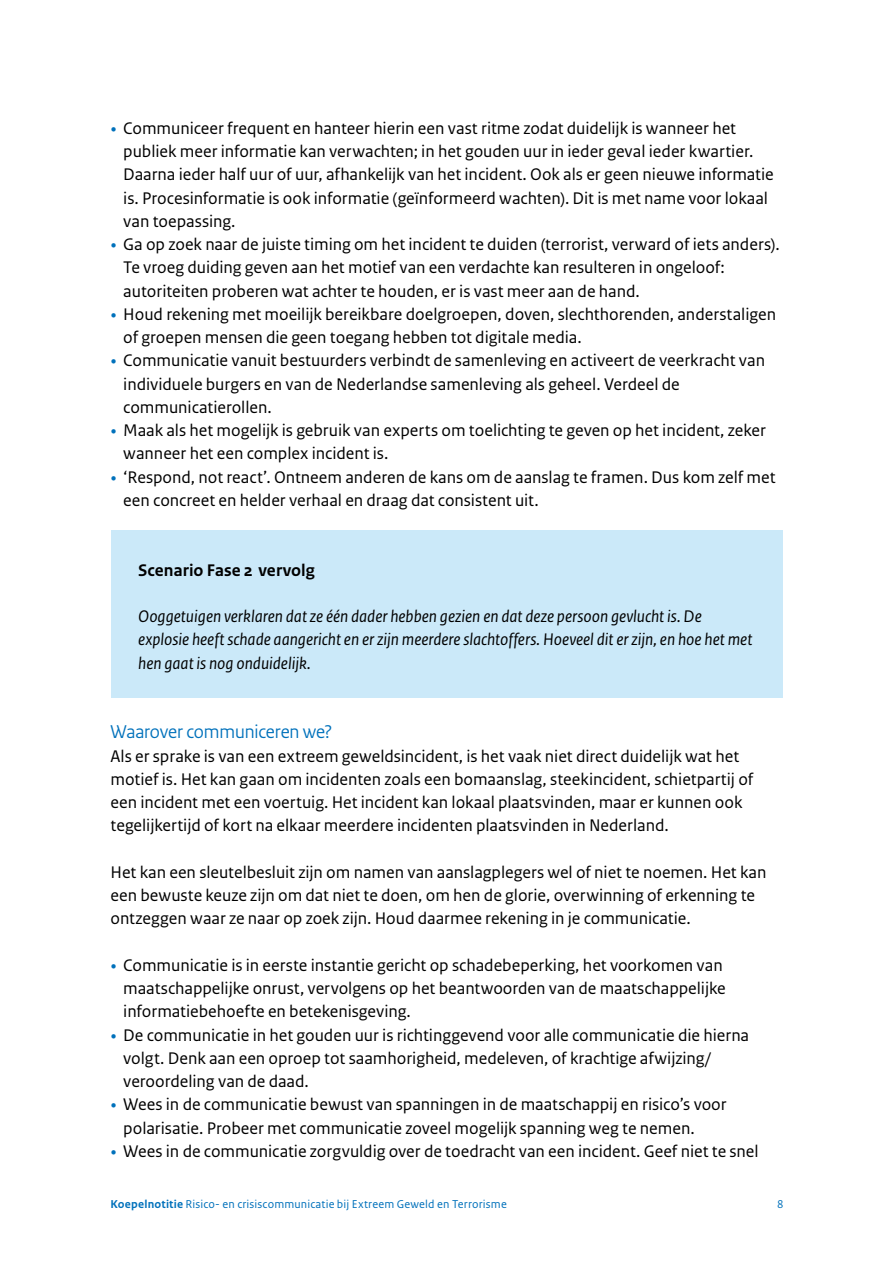
<style>
.page{position:relative;width:893px;height:1263px;background:#fff}
.page>*{position:absolute;margin:0;border:0;box-sizing:border-box;transform-origin:0 0}
.Koepelnotitie_-_H3{font:19.5px "Rijksoverheid Sans Heading";letter-spacing:-.005em;color:#0071bb}
.Koepelnotitie_-_P_brood{font:17.7px/23.2px "Rijksoverheid Sans Text";letter-spacing:-.005em;color:#000}
.Koeplnotitie_-_kader_-_P_brood{font:italic 17.7px/23.2px "Rijksoverheid Sans Text";color:#000}
.Koeplnotitie_-_kader_-_P_brood-2{font:700 17.7px "Rijksoverheid Sans Text";color:#000}
.t1{font:12px "Rijksoverheid Sans Text";letter-spacing:.015em;color:#0071bb}
.s1{font-family:"Rijksoverheid Serif";color:#0071bb}
.s2{font-weight:700}
</style>
<div class="page">
<div style="left:111px;top:530px;width:671px;height:167px;background:#cbe9f9"></div>
<p class="Koepelnotitie_-_P_brood" style="left:123px;top:117px;width:652px;text-indent:-13px"><span class="s1">•</span> Communiceer frequent en hanteer hierin een vast ritme zodat duidelijk is wanneer het publiek meer informatie kan verwachten; in het gouden uur in ieder geval ieder kwartier.<br>Daarna ieder half uur of uur, afhankelijk van het incident. Ook als er geen nieuwe informatie is. Procesinformatie is ook informatie (geïnformeerd wachten). Dit is met name voor lokaal van toepassing.</p>
<p class="Koepelnotitie_-_P_brood" style="left:123px;top:233px;width:658px;text-indent:-13px"><span class="s1">•</span> Ga op zoek naar de juiste timing om het incident te duiden (terrorist, verward of iets anders).<br>Te vroeg duiding geven aan het motief van een verdachte kan resulteren in ongeloof: autoriteiten proberen wat achter te houden, er is vast meer aan de hand.</p>
<p class="Koepelnotitie_-_P_brood" style="left:123px;top:303px;width:654px;text-indent:-13px"><span class="s1">•</span> Houd rekening met moeilijk bereikbare doelgroepen, doven, slechthorenden, anderstaligen of groepen mensen die geen toegang hebben tot digitale media.</p>
<p class="Koepelnotitie_-_P_brood" style="left:123px;top:349px;width:643px;text-indent:-13px"><span class="s1">•</span> Communicatie vanuit bestuurders verbindt de samenleving en activeert de veerkracht van individuele burgers en van de Nederlandse samenleving als geheel. Verdeel de communicatierollen.</p>
<p class="Koepelnotitie_-_P_brood" style="left:123px;top:419px;width:644px;text-indent:-13px"><span class="s1">•</span> Maak als het mogelijk is gebruik van experts om toelichting te geven op het incident, zeker wanneer het een complex incident is.</p>
<p class="Koepelnotitie_-_P_brood" style="left:123px;top:465px;width:654px;text-indent:-13px"><span class="s1">•</span> ‘Respond, not react’. Ontneem anderen de kans om de aanslag te framen. Dus kom zelf met een concreet en helder verhaal en draag dat consistent uit.</p>
<p class="Koeplnotitie_-_kader_-_P_brood-2" style="left:138px;top:560px;width:178px">Scenario Fase 2 vervolg</p>
<p class="Koeplnotitie_-_kader_-_P_brood" style="left:138px;top:605px;width:616px">Ooggetuigen verklaren dat ze één dader hebben gezien en dat deze persoon gevlucht is. De explosie heeft schade aangericht en er zijn meerdere slachtoffers. Hoeveel dit er zijn, en hoe het met hen gaat is nog onduidelijk.</p>
<h3 class="Koepelnotitie_-_H3" style="left:111px;top:721px;width:223px">Waarover communiceren we?</h3>
<p class="Koepelnotitie_-_P_brood" style="left:111px;top:744px;width:644px">Als er sprake is van een extreem geweldsincident, is het vaak niet direct duidelijk wat het motief is. Het kan gaan om incidenten zoals een bomaanslag, steekincident, schietpartij of een incident met een voertuig. Het incident kan lokaal plaatsvinden, maar er kunnen ook tegelijkertijd of kort na elkaar meerdere incidenten plaatsvinden in Nederland.</p>
<p class="Koepelnotitie_-_P_brood" style="left:111px;top:861px;width:657px">Het kan een sleutelbesluit zijn om namen van aanslagplegers wel of niet te noemen. Het kan een bewuste keuze zijn om dat niet te doen, om hen de glorie, overwinning of erkenning te ontzeggen waar ze naar op zoek zijn. Houd daarmee rekening in je communicatie.</p>
<p class="Koepelnotitie_-_P_brood" style="left:123px;top:954px;width:604px;text-indent:-13px"><span class="s1">•</span> Communicatie is in eerste instantie gericht op schadebeperking, het voorkomen van maatschappelijke onrust, vervolgens op het beantwoorden van de maatschappelijke informatiebehoefte en betekenisgeving.</p>
<p class="Koepelnotitie_-_P_brood" style="left:123px;top:1023px;width:627px;text-indent:-13px"><span class="s1">•</span> De communicatie in het gouden uur is richtinggevend voor alle communicatie die hierna volgt. Denk aan een oproep tot saamhorigheid, medeleven, of krachtige afwijzing/ veroordeling van de daad.</p>
<p class="Koepelnotitie_-_P_brood" style="left:123px;top:1093px;width:605px;text-indent:-13px"><span class="s1">•</span> Wees in de communicatie bewust van spanningen in de maatschappij en risico’s voor polarisatie. Probeer met communicatie zoveel mogelijk spanning weg te nemen.</p>
<p class="Koepelnotitie_-_P_brood" style="left:111px;top:1140px;width:650px"><span class="s1">•</span> Wees in de communicatie zorgvuldig over de toedracht van een incident. Geef niet te snel</p>
<p class="t1" style="left:111px;top:1197px;width:398px"><span class="s2">Koepelnotitie</span> Risico- en crisiscommunicatie bij Extreem Geweld en Terrorisme</p>
<p class="t1" style="left:777px;top:1197px;width:8px">8</p>
</div>
